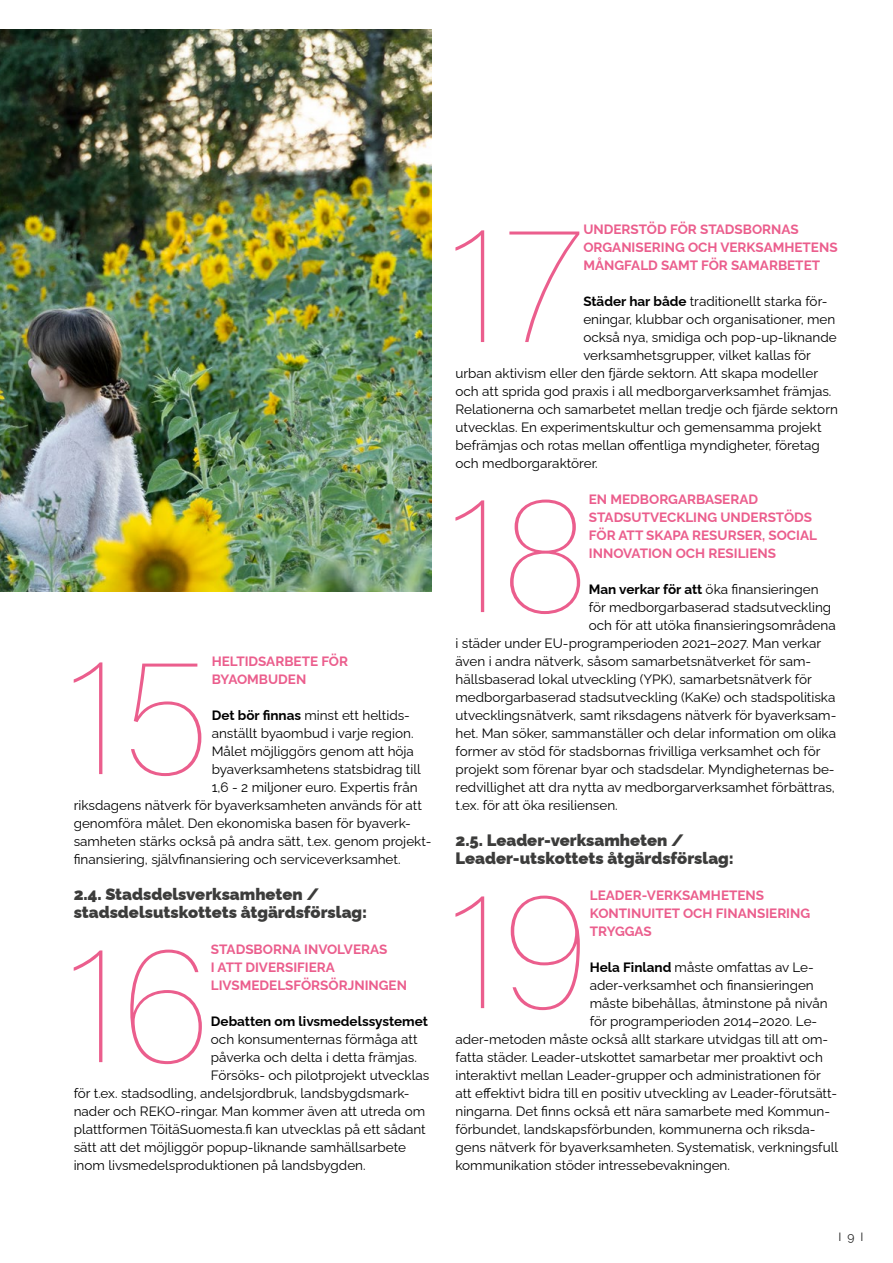
<style>
.page{position:relative;width:893px;height:1263px;background:#fff}
.page>*{position:absolute;margin:0;border:0;box-sizing:border-box;transform-origin:0 0}
.t1{font:166.95px "Acumin Variable Concept";letter-spacing:-.005em;color:#eb5e8d}
.t2{font:900 16.5px/18px "Raleway";color:#3c3c3b}
.t3{font:13.5px "Raleway";color:#000}
.t4{font:700 13.5px/18px "Raleway";color:#eb5e8d}
.t5{font:700 13.5px "Raleway";color:#000}
.t6{font:12px "Raleway";color:#222}
.s1{font-weight:700}
</style>
<div class="page">
<img style="left:0;top:30px;width:432px;height:562px">
<h1 class="t1" style="left:70px;top:601px;width:144px">15</h1>
<p class="t4" style="left:212px;top:651px;width:138px">HELTIDSARBETE FÖR<br>BYAOMBUDEN</p>
<p class="t3" style="left:212px;top:704px;width:200px"><span class="s1">Det bör finnas</span> minst ett heltids-</p>
<p class="t3" style="left:212px;top:722px;width:203px">anställt byaombud i varje region.</p>
<p class="t3" style="left:212px;top:740px;width:204px">Målet möjliggörs genom att höja</p>
<p class="t3" style="left:212px;top:758px;width:211px">byaverksamhetens statsbidrag till</p>
<p class="t3" style="left:212px;top:776px;width:207px">1,6 - 2 miljoner euro. Expertis från</p>
<p class="t3" style="left:74px;top:794px;width:350px">riksdagens nätverk för byaverksamheten används för att</p>
<p class="t3" style="left:74px;top:812px;width:339px">genomföra målet. Den ekonomiska basen för byaverk-</p>
<p class="t3" style="left:74px;top:830px;width:359px">samheten stärks också på andra sätt, t.ex. genom projekt-</p>
<p class="t3" style="left:74px;top:848px;width:328px">finansiering, självfinansiering och serviceverksamhet.</p>
<p class="t2" style="left:74px;top:883px;width:295px">2.4. Stadsdelsverksamheten / stadsdelsutskottets åtgärdsförslag:</p>
<h1 class="t1" style="left:70px;top:889px;width:143px">16</h1>
<p class="t4" style="left:211px;top:939px;width:198px">STADSBORNA INVOLVERAS<br>I ATT DIVERSIFIERA<br>LIVSMEDELSFÖRSÖRJNINGEN</p>
<p class="t5" style="left:211px;top:1010px;width:219px">Debatten om livsmedelssystemet</p>
<p class="t3" style="left:211px;top:1028px;width:208px">och konsumenternas förmåga att</p>
<p class="t3" style="left:211px;top:1046px;width:207px">påverka och delta i detta främjas.</p>
<p class="t3" style="left:211px;top:1064px;width:220px">Försöks- och pilotprojekt utvecklas</p>
<p class="t3" style="left:74px;top:1082px;width:337px">för t.ex. stadsodling, andelsjordbruk, landsbygdsmark-</p>
<p class="t3" style="left:74px;top:1100px;width:353px">nader och REKO-ringar. Man kommer även att utreda om</p>
<p class="t3" style="left:74px;top:1118px;width:354px">plattformen TöitäSuomesta.fi kan utvecklas på ett sådant</p>
<p class="t3" style="left:74px;top:1136px;width:334px">sätt att det möjliggör popup-liknande samhällsarbete</p>
<p class="t3" style="left:74px;top:1154px;width:293px">inom livsmedelsproduktionen på landsbygden.</p>
<h1 class="t1" style="left:451px;top:169px;width:134px">17</h1>
<p class="t4" style="left:583px;top:219px;width:256px">UNDERSTÖD FÖR STADSBORNAS<br>ORGANISERING OCH VERKSAMHETENS<br>MÅNGFALD SAMT FÖR SAMARBETET</p>
<p class="t3" style="left:583px;top:290px;width:246px"><span class="s1">Städer har både</span> traditionellt starka för-</p>
<p class="t3" style="left:583px;top:308px;width:254px">eningar, klubbar och organisationer, men</p>
<p class="t3" style="left:583px;top:326px;width:255px">också nya, smidiga och pop-up-liknande</p>
<p class="t3" style="left:583px;top:344px;width:229px">verksamhetsgrupper, vilket kallas för</p>
<p class="t3" style="left:455px;top:362px;width:364px">urban aktivism eller den fjärde sektorn. Att skapa modeller</p>
<p class="t3" style="left:455px;top:380px;width:377px">och att sprida god praxis i all medborgarverksamhet främjas.</p>
<p class="t3" style="left:455px;top:398px;width:384px">Relationerna och samarbetet mellan tredje och fjärde sektorn</p>
<p class="t3" style="left:455px;top:416px;width:368px">utvecklas. En experimentskultur och gemensamma projekt</p>
<p class="t3" style="left:455px;top:434px;width:366px">befrämjas och rotas mellan offentliga myndigheter, företag</p>
<p class="t3" style="left:455px;top:452px;width:144px">och medborgaraktörer.</p>
<h1 class="t1" style="left:451px;top:439px;width:139px">18</h1>
<p class="t4" style="left:589px;top:489px;width:230px">EN MEDBORGARBASERAD<br>STADSUTVECKLING UNDERSTÖDS<br>FÖR ATT SKAPA RESURSER, SOCIAL<br>INNOVATION OCH RESILIENS</p>
<p class="t3" style="left:589px;top:578px;width:231px"><span class="s1">Man verkar för att</span> öka finansieringen</p>
<p class="t3" style="left:589px;top:596px;width:244px">för medborgarbaserad stadsutveckling</p>
<p class="t3" style="left:589px;top:614px;width:248px">och för att utöka finansieringsområdena</p>
<p class="t3" style="left:455px;top:632px;width:367px">i städer under EU-programperioden 2021–2027. Man verkar</p>
<p class="t3" style="left:455px;top:650px;width:357px">även i andra nätverk, såsom samarbetsnätverket för sam-</p>
<p class="t3" style="left:455px;top:668px;width:358px">hällsbaserad lokal utveckling (YPK), samarbetsnätverk för</p>
<p class="t3" style="left:455px;top:686px;width:381px">medborgarbaserad stadsutveckling (KaKe) och stadspolitiska</p>
<p class="t3" style="left:455px;top:704px;width:382px">utvecklingsnätverk, samt riksdagens nätverk för byaverksam-</p>
<p class="t3" style="left:455px;top:722px;width:382px">het. Man söker, sammanställer och delar information om olika</p>
<p class="t3" style="left:455px;top:740px;width:367px">former av stöd för stadsbornas frivilliga verksamhet och för</p>
<p class="t3" style="left:455px;top:758px;width:381px">projekt som förenar byar och stadsdelar. Myndigheternas be-</p>
<p class="t3" style="left:455px;top:776px;width:381px">redvillighet att dra nytta av medborgarverksamhet förbättras,</p>
<p class="t3" style="left:455px;top:794px;width:164px">t.ex. för att öka resiliensen.</p>
<p class="t2" style="left:455px;top:829px;width:280px">2.5. Leader-verksamheten /<br>Leader-utskottets åtgärdsförslag:</p>
<h1 class="t1" style="left:451px;top:835px;width:140px">19</h1>
<p class="t4" style="left:590px;top:885px;width:222px">LEADER-VERKSAMHETENS<br>KONTINUITET OCH FINANSIERING<br>TRYGGAS</p>
<p class="t3" style="left:590px;top:956px;width:226px"><span class="s1">Hela Finland</span> måste omfattas av Le-</p>
<p class="t3" style="left:590px;top:974px;width:225px">ader-verksamhet och finansieringen</p>
<p class="t3" style="left:590px;top:992px;width:239px">måste bibehållas, åtminstone på nivån</p>
<p class="t3" style="left:590px;top:1010px;width:229px">för programperioden 2014–2020. Le-</p>
<p class="t3" style="left:455px;top:1028px;width:374px">ader-metoden måste också allt starkare utvidgas till att om-</p>
<p class="t3" style="left:455px;top:1046px;width:369px">fatta städer. Leader-utskottet samarbetar mer proaktivt och</p>
<p class="t3" style="left:455px;top:1064px;width:367px">interaktivt mellan Leader-grupper och administrationen för</p>
<p class="t3" style="left:455px;top:1082px;width:383px">att effektivt bidra till en positiv utveckling av Leader-förutsätt-</p>
<p class="t3" style="left:455px;top:1100px;width:376px">ningarna. Det finns också ett nära samarbete med Kommun-</p>
<p class="t3" style="left:455px;top:1118px;width:361px">förbundet, landskapsförbunden, kommunerna och riksda-</p>
<p class="t3" style="left:455px;top:1136px;width:384px">gens nätverk för byaverksamheten. Systematisk, verkningsfull</p>
<p class="t3" style="left:455px;top:1154px;width:276px">kommunikation stöder intressebevakningen.</p>
<p class="t6" style="left:838px;top:1227px;width:27px">I 9 I</p>
</div>
